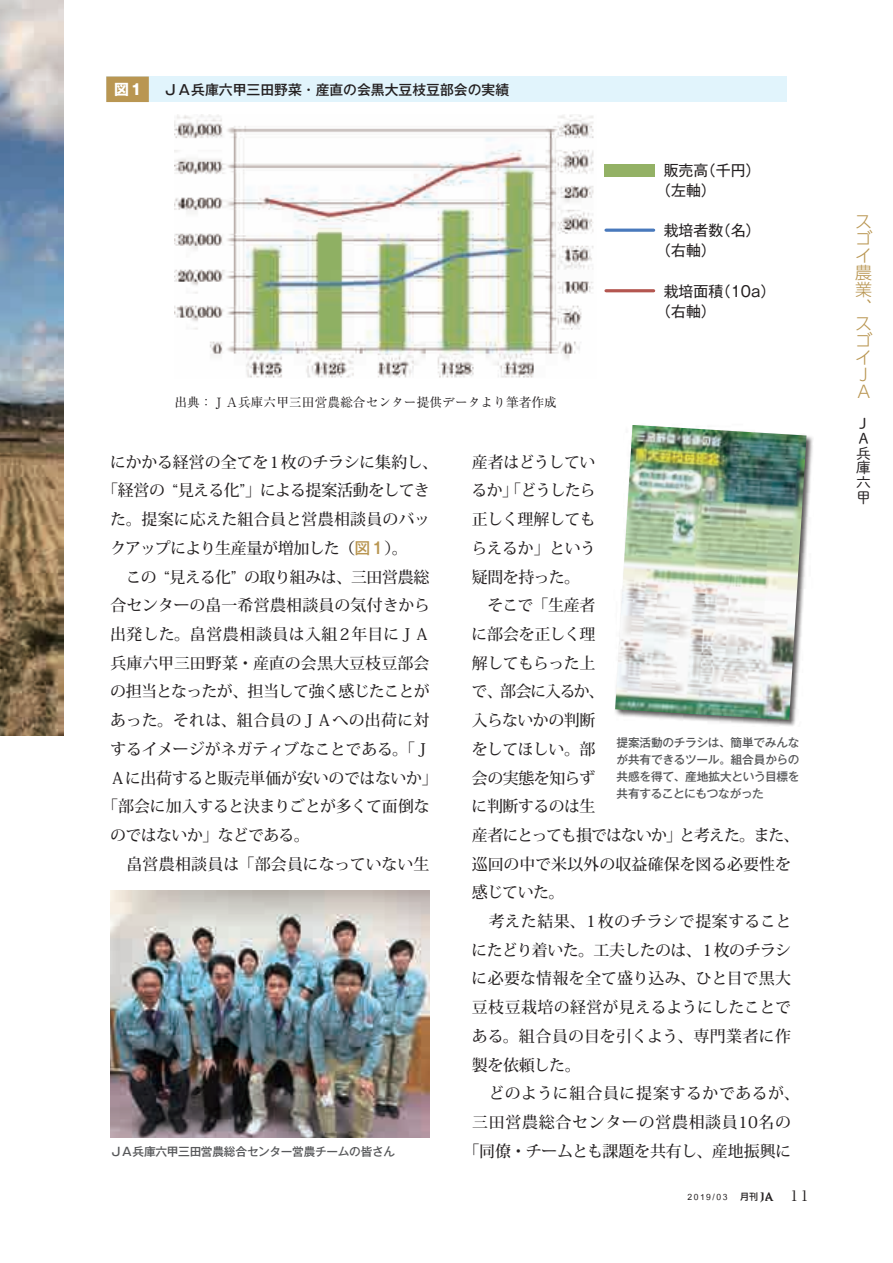
<style>
.page{position:relative;width:893px;height:1263px;background:#fff}
.page>*{position:absolute;margin:0;border:0;box-sizing:border-box;transform-origin:0 0}
.t1{font:300 16.95px/17px "UD Shin Go Pro";color:#b99652}
.t2{font:500 15.9px "Koz Min Pro";letter-spacing:-.015em;color:#231f20}
.t3{font:500 15.9px "Koz Min Pro";letter-spacing:-.04em;color:#231f20}
.t4{font:500 15.9px "Koz Min Pro";letter-spacing:.01em;color:#231f20}
.t5{font:500 15.9px "Koz Min Pro";letter-spacing:-.05em;color:#231f20}
.t6{font:500 15.9px "Koz Min Pro";letter-spacing:.015em;color:#231f20}
.t7{font:500 15.9px "Koz Min Pro";letter-spacing:.005em;color:#231f20}
.t8{font:500 15.9px "Koz Min Pro";letter-spacing:-.035em;color:#231f20}
.t9{font:500 15.9px "Koz Min Pro";letter-spacing:-.06em;color:#231f20}
.t10{font:500 15.9px "Koz Min Pro";letter-spacing:.02em;color:#231f20}
.t11{font:500 15.9px "Koz Min Pro";letter-spacing:.03em;color:#231f20}
.t12{font:500 15.9px "Koz Min Pro";letter-spacing:.045em;color:#231f20}
.t13{font:500 15.9px "Koz Min Pro";letter-spacing:.025em;color:#231f20}
.t14{font:14.85px/20.2px "Gothic MB101 Pro";color:#231f20}
.t15{font:14.85px/14.9px "Shuei M Go Std L";color:#231f20}
.t16{font:500 13.8px "Gothic MB101 Pro";color:#231f20}
.t17{font:12.75px "Ryumin Pro";color:#231f20}
.t18{font:12px "Utsaah";letter-spacing:.125em;color:#231f20}
.t19{font:500 11.7px/17px "Gothic MB101 Pro";letter-spacing:-.025em;color:#57585a;text-align:justify}
.s1{font-weight:700;font-size:14.85px;color:#fff}
.s2{font-size:14.85px}
.s3{font-family:"Gothic MB101 Pro";color:#b99652}
.s4{font-family:"Shin Go Pro";font-weight:500;font-size:9px}
.s5{font-family:"Romic";font-weight:500}
.s6{font-family:"UD Reimin Pro";font-size:13.8px}
</style>
<div class="page">
<img style="left:111px;top:891px;width:318px;height:246px">
<img style="left:0;top:0;width:64px;height:736px">
<div style="left:614px;top:423px;width:200px;height:304px;background:#231f20;opacity:.75"></div>
<img style="left:615px;top:425px;width:191px;height:295px">
<div style="left:106px;top:77px;width:681px;height:25px;background:#e1f4fc"></div>
<div style="left:106px;top:77px;width:43px;height:25px;background:#b99652"></div>
<img style="left:174px;top:114px;width:420px;height:264px">
<div style="left:604px;top:164px;width:51px;height:12px;background:#93b165"></div>
<hr style="left:606px;top:229px;width:48px;height:3px;background:#4979bc">
<hr style="left:606px;top:289px;width:48px;height:3px;background:#b45650">
<p class="t16" style="left:114px;top:78px;width:397px"><span class="s1">図１</span><span class="s2">　</span> ＪＡ兵庫六甲三田野菜・産直の会黒大豆枝豆部会の実績</p>
<p class="t17" style="left:174px;top:392px;width:384px">出典：ＪＡ兵庫六甲三田営農総合センター提供データより筆者作成</p>
<p class="t14" style="left:656px;top:158px;width:106px;text-indent:7px">販売高（千円）（左軸）</p>
<p class="t14" style="left:656px;top:218px;width:106px;text-indent:7px">栽培者数（名）（右軸）</p>
<p class="t14" style="left:656px;top:279px;width:121px;text-indent:7px">栽培面積（10a）（右軸）</p>
<p class="t2" style="left:110px;top:450px;width:329px">にかかる経営の全てを1枚のチラシに集約し、</p>
<p class="t3" style="left:102px;top:479px;width:329px">「経営の “見える化”」による提案活動をしてき</p>
<p class="t7" style="left:110px;top:508px;width:321px">た。提案に応えた組合員と営農相談員のバッ</p>
<p class="t5" style="left:110px;top:537px;width:299px">クアップにより生産量が増加した（<span class="s3">図1</span>）。</p>
<p class="t8" style="left:111px;top:565px;width:320px">　この “見える化” の取り組みは、三田営農総</p>
<p class="t7" style="left:110px;top:594px;width:321px">合センターの畠一希営農相談員の気付きから</p>
<p class="t13" style="left:110px;top:623px;width:321px">出発した。畠営農相談員は入組2年目にＪＡ</p>
<p class="t4" style="left:110px;top:651px;width:321px">兵庫六甲三田野菜・産直の会黒大豆枝豆部会</p>
<p class="t5" style="left:110px;top:680px;width:321px">の担当となったが、担当して強く感じたことが</p>
<p class="t6" style="left:110px;top:709px;width:321px">あった。それは、組合員のＪＡへの出荷に対</p>
<p class="t2" style="left:110px;top:738px;width:322px">するイメージがネガティブなことである。「Ｊ</p>
<p class="t2" style="left:110px;top:766px;width:329px">Ａに出荷すると販売単価が安いのではないか」</p>
<p class="t2" style="left:102px;top:795px;width:329px">「部会に加入すると決まりごとが多くて面倒な</p>
<p class="t3" style="left:110px;top:824px;width:201px">のではないか」などである。</p>
<p class="t2" style="left:111px;top:852px;width:321px">　畠営農相談員は「部会員になっていない生</p>
<p class="t19" style="left:110px;top:1142px;width:286px">ＪＡ兵庫六甲三田営農総合センター営農チームの皆さん</p>
<p class="t2" style="left:472px;top:450px;width:125px">産者はどうしてい</p>
<p class="t2" style="left:472px;top:479px;width:126px">るか」「どうしたら</p>
<p class="t8" style="left:472px;top:508px;width:125px">正しく理解しても</p>
<p class="t2" style="left:471px;top:537px;width:126px">らえるか」という</p>
<p class="t2" style="left:472px;top:565px;width:110px">疑問を持った。</p>
<p class="t2" style="left:472px;top:594px;width:125px">　そこで「生産者</p>
<p class="t2" style="left:472px;top:623px;width:125px">に部会を正しく理</p>
<p class="t3" style="left:472px;top:651px;width:125px">解してもらった上</p>
<p class="t2" style="left:472px;top:680px;width:134px">で、部会に入るか、</p>
<p class="t8" style="left:472px;top:709px;width:125px">入らないかの判断</p>
<p class="t2" style="left:472px;top:738px;width:125px">をしてほしい。部</p>
<p class="t2" style="left:472px;top:766px;width:125px">会の実態を知らず</p>
<p class="t2" style="left:472px;top:795px;width:125px">に判断するのは生</p>
<p class="t9" style="left:472px;top:824px;width:329px">産者にとっても損ではないか」と考えた。また、</p>
<p class="t2" style="left:472px;top:852px;width:321px">巡回の中で米以外の収益確保を図る必要性を</p>
<p class="t2" style="left:472px;top:881px;width:94px">感じていた。</p>
<p class="t10" style="left:472px;top:910px;width:321px">　考えた結果、1枚のチラシで提案すること</p>
<p class="t3" style="left:472px;top:938px;width:321px">にたどり着いた。工夫したのは、1枚のチラシ</p>
<p class="t4" style="left:472px;top:967px;width:321px">に必要な情報を全て盛り込み、ひと目で黒大</p>
<p class="t4" style="left:472px;top:996px;width:321px">豆枝豆栽培の経営が見えるようにしたことで</p>
<p class="t6" style="left:472px;top:1025px;width:321px">ある。組合員の目を引くよう、専門業者に作</p>
<p class="t2" style="left:472px;top:1053px;width:110px">製を依頼した。</p>
<p class="t11" style="left:472px;top:1082px;width:329px">　どのように組合員に提案するかであるが、</p>
<p class="t12" style="left:472px;top:1111px;width:320px">三田営農総合センターの営農相談員10名の</p>
<p class="t2" style="left:464px;top:1139px;width:329px">「同僚・チームとも課題を共有し、産地振興に</p>
<p class="t19" style="left:616px;top:733px;width:185px">提案活動のチラシは、簡単でみんなが共有できるツール。組合員からの共感を得て、産地拡大という目標を共有することにもつながった</p>
<p class="t18" style="left:687px;top:1192px;width:123px">2019/03 <span class="s4">月刊</span> <span class="s5">JA</span> <span class="s6">11</span></p>
<p class="t1" style="left:855px;top:212px;width:19px">スゴイ農業、スゴイ<br>J<br>A</p>
<p class="t15" style="left:856px;top:415px;width:16px">Ｊ<br>Ａ兵庫六甲</p>
</div>
